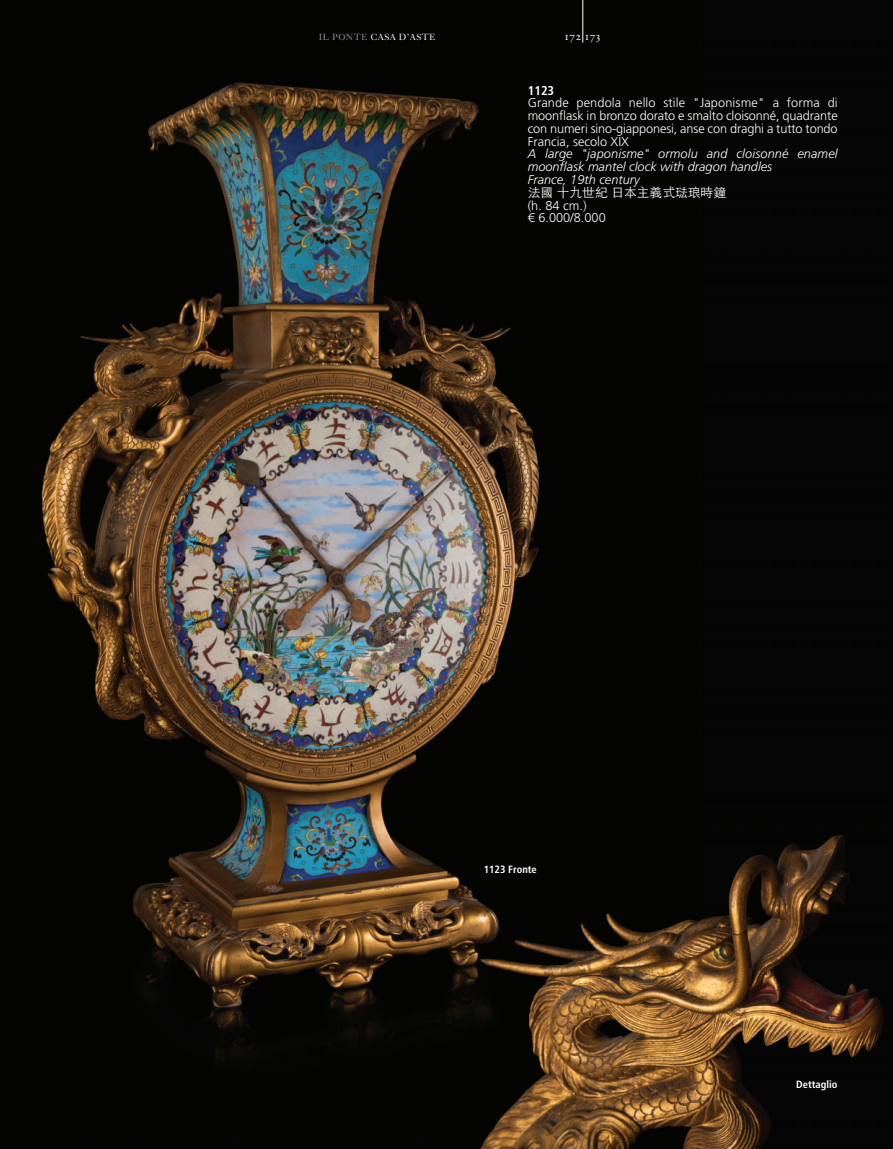
<style>
.page{position:relative;width:893px;height:1149px;background:#fff}
.page>*{position:absolute;margin:0;border:0;box-sizing:border-box;transform-origin:0 0}
.t1{font:300 12.75px/12.8px "Frutiger LT Std";letter-spacing:-.01em;color:#fff;text-align:justify}
.t2{font:italic 300 12.75px/12.8px "Frutiger LT Std";color:#fff}
.t3{font:12.75px "ST Xihei";color:#fff}
.t4{font:700 condensed 12.75px "Frutiger LT Std";color:#fff}
.t5{font:12px "Adobe Garamond Regular SC";letter-spacing:.05em;color:#fff}
.t6{font:700 condensed 10.5px "Frutiger LT Std";color:#fff}
.t7{font:9px "Caslon 540 LT Std";letter-spacing:.05em;color:#fff}
.s1{color:#939598}
</style>
<div class="page">
<img style="left:0;top:0;width:893px;height:1148px">
<hr style="left:583px;top:0;width:1px;height:43px;background:#fff">
<img style="left:730px;top:1086px;width:48px;height:62px">
<p class="t7" style="left:319px;top:32px;width:118px"><span class="s1">IL PONTE</span> CASA D’ASTE</p>
<p class="t5" style="left:565px;top:31px;width:37px">172 173</p>
<p class="t4" style="left:528px;top:83px;width:28px">1123</p>
<p class="t1" style="left:528px;top:98px;width:311px">Grande pendola nello stile "Japonisme" a forma di moonflask in bronzo dorato e smalto cloisonné, quadrante con numeri sino-giapponesi, anse con draghi a tutto tondo Francia, secolo XIX</p>
<p class="t2" style="left:528px;top:149px;width:311px">A large "japonisme" ormolu and cloisonné enamel moonflask mantel clock with dragon handles<br>France, 19th century</p>
<p class="t3" style="left:528px;top:186px;width:200px">法國十九世紀日本主義式琺琅時鐘</p>
<p class="t1" style="left:528px;top:200px;width:79px">(h. 84 cm.)<br>€ 6.000/8.000</p>
<p class="t6" style="left:484px;top:862px;width:55px">1123 Fronte</p>
<p class="t6" style="left:796px;top:1077px;width:43px">Dettaglio</p>
</div>
